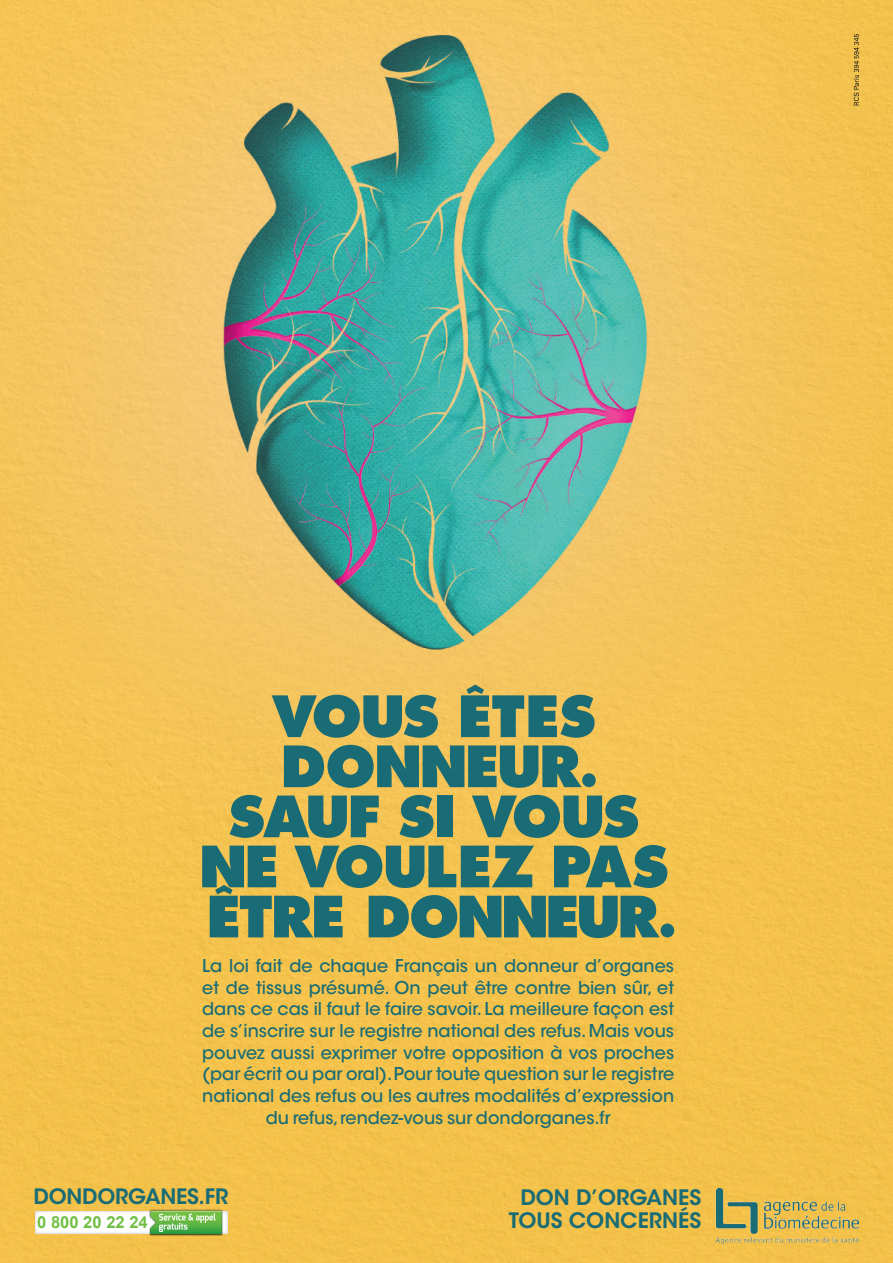
<style>
.page{position:relative;width:893px;height:1263px;background:#fff}
.page>*{position:absolute;margin:0;border:0;box-sizing:border-box;transform-origin:0 0}
.t1{font:600 21.15px/23.9px "ITC Avant Garde Std";color:#196c76;text-align:center}
.t2{font:500 17.55px/21.6px "ITC Avant Garde Std";color:#196c76;text-align:center}
.t3{font:700 16.65px "Arial";color:#71bf44}
</style>
<div class="page">
<img style="left:0;top:0;width:893px;height:1263px">
<svg style="left:854px;top:34px;width:5px;height:71px"></svg>
<div style="left:35px;top:1211px;width:193px;height:22px;background:#fff"></div>
<img style="left:148px;top:1208px;width:76px;height:28px">
<svg style="left:150px;top:1210px;width:72px;height:24px;background:#78bd64"></svg>
<img style="left:716px;top:1189px;width:143px;height:55px">
<svg style="left:272px;top:695px;width:166px;height:43px;background:#62896d"></svg>
<svg style="left:284px;top:745px;width:298px;height:43px;background:#54836d"></svg>
<svg style="left:230px;top:795px;width:149px;height:43px;background:#5c866b"></svg>
<svg style="left:399px;top:795px;width:35px;height:43px;background:#5c866b"></svg>
<div style="left:438px;top:795px;width:15px;height:42px;background:#196c76"></div>
<svg style="left:472px;top:795px;width:166px;height:43px;background:#62896a"></svg>
<div style="left:661px;top:923px;width:13px;height:14px;background:#196c76;border-radius:50%"></div>
<div style="left:582px;top:773px;width:14px;height:14px;background:#196c76;border-radius:50%"></div>
<svg style="left:202px;top:845px;width:465px;height:93px;background:#6f8e66"></svg>
<svg style="left:461px;top:684px;width:134px;height:54px;background:#77926a"></svg>
<p class="t2" style="left:202px;top:955px;width:473px">La loi fait de chaque Français un donneur d’organes et de tissus présumé. On peut être contre bien sûr, et dans ce cas il faut le faire savoir. La meilleure façon est de s’inscrire sur le registre national des refus. Mais vous pouvez aussi exprimer votre opposition à vos proches (par écrit ou par oral). Pour toute question sur le registre national des refus ou les autres modalités d’expression du refus, rendez-vous sur dondorganes.fr</p>
<p class="t1" style="left:34px;top:1184px;width:196px">DONDORGANES.FR</p>
<p class="t3" style="left:37px;top:1211px;width:112px">0 800 20 22 24</p>
<p class="t1" style="left:509px;top:1185px;width:194px">DON D’ORGANES<br>TOUS CONCERNÉS</p>
</div>
